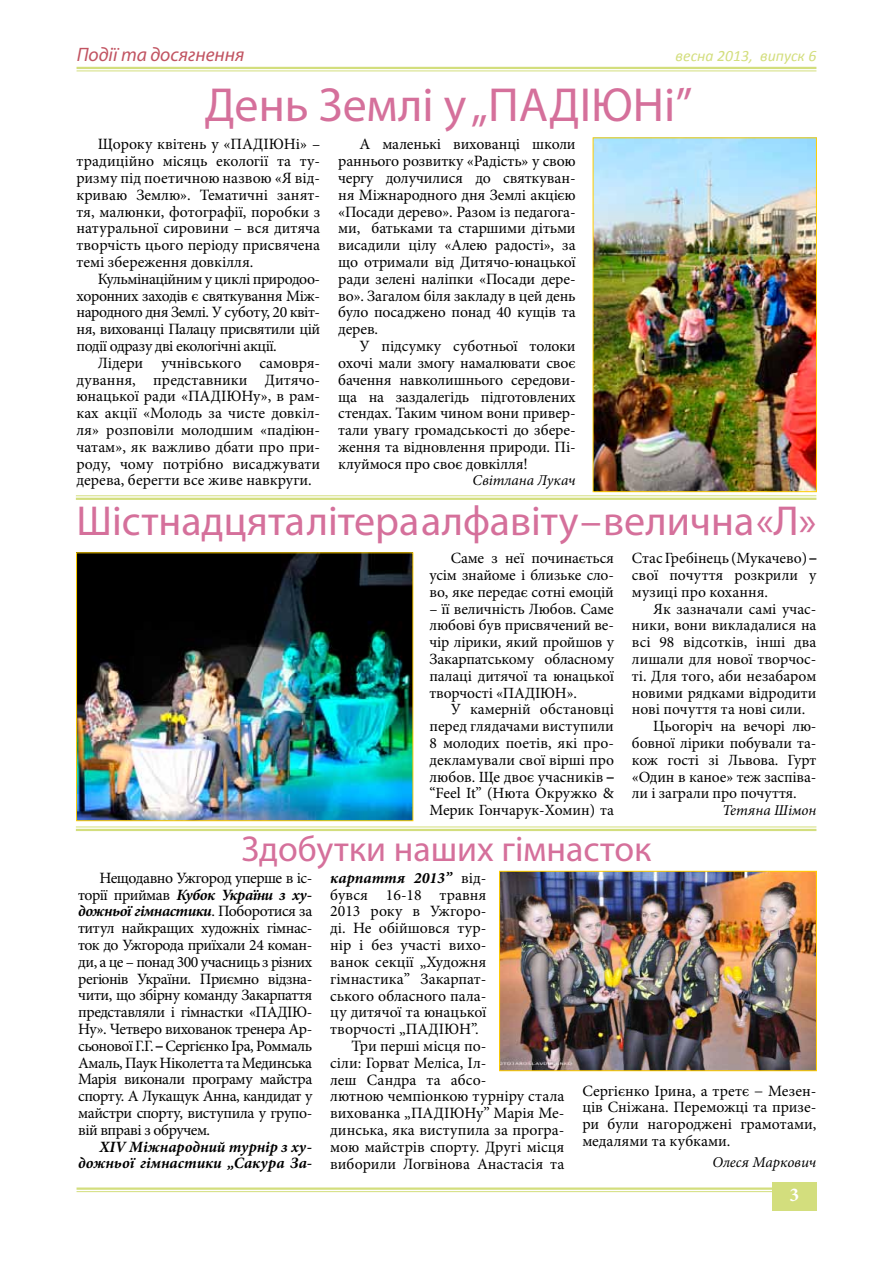
<style>
.page{position:relative;width:893px;height:1263px;background:#fff}
.page>*{position:absolute;margin:0;border:0;box-sizing:border-box;transform-origin:0 0}
.t1{font:48px "Myriad Pro";color:#d5709b}
.t2{font:42px "Myriad Pro";color:#d5709b}
.t3{font:36px "Myriad Pro";color:#d5709b}
.t4{font:italic 19.5px "Myriad Pro";color:#c15361}
.t5{font:700 19.5px "Minion Pro";color:#fff}
.t6{font:15.75px/16.8px "Minion Pro";color:#000;text-align:justify}
.t7{font:italic 700 15.75px/16.8px "Minion Pro";color:#000;text-align:right}
.t8{font:italic 15.75px "Calibri";color:#d3de7d}
.t9{font:15.6px/16.8px "Minion Pro";color:#000;text-align:justify}
.t10{font:italic 15px "Minion Pro";color:#000}
.s1{font-family:"Arial Narrow"}
.s2{font-weight:700;font-style:italic}
.s3{font-weight:400;font-style:normal}
</style>
<div class="page">
<hr style="left:77px;top:1187px;width:698px;height:3px;background:#d3de7d">
<hr style="left:77px;top:1191px;width:698px;height:1px;background:#d3de7d">
<div style="left:772px;top:1182px;width:44px;height:29px;background:#d3de7d"></div>
<hr style="left:77px;top:67px;width:739px;height:2px;background:#d3de7d">
<hr style="left:77px;top:71px;width:739px;height:1px;background:#d3de7d">
<img style="left:595px;top:139px;width:220px;height:351px">
<div style="left:593px;top:137px;width:224px;height:355px;border:1px solid #ffce00"></div>
<img style="left:501px;top:873px;width:314px;height:196px">
<div style="left:499px;top:871px;width:318px;height:200px;border:1px solid #ffce00"></div>
<img style="left:78px;top:554px;width:333px;height:265px">
<div style="left:76px;top:552px;width:337px;height:269px;border:1px solid #ffce00"></div>
<hr style="left:76px;top:495px;width:740px;height:1px;background:#d3de7d">
<hr style="left:76px;top:498px;width:740px;height:2px;background:#d3de7d">
<hr style="left:76px;top:826px;width:740px;height:1px;background:#d3de7d">
<hr style="left:76px;top:829px;width:740px;height:2px;background:#d3de7d">
<p class="t4" style="left:77px;top:42px;width:169px">Події та досягнення</p>
<p class="t8" style="left:676px;top:45px;width:142px">весна 2013, випуск 6</p>
<h1 class="t1" style="left:205px;top:75px;width:489px">День Землі у „ПАДІЮНі”</h1>
<p class="t6" style="left:77px;top:136px;width:245px;text-indent:21px">Щороку квітень у «ПАДІЮНі» – традиційно місяць екології та ту&shy;ризму під поетичною назвою «Я від&shy;криваю Землю». Тематичні занят&shy;тя, малюнки, фотографії, поробки з натуральної сировини – вся дитяча творчість цього періоду присвячена темі збереження довкілля.</p>
<p class="t6" style="left:77px;top:270px;width:245px;text-indent:21px">Кульмінаційним у циклі природоо&shy;хоронних заходів є святкування Між&shy;народного дня Землі. У суботу, 20 квіт&shy;ня, вихованці Палацу присвятили цій події одразу дві екологічні акції.</p>
<p class="t6" style="left:77px;top:354px;width:245px;text-indent:21px">Лідери учнівського самовря&shy;дування, представники Дитячо&shy;юнацької ради «ПАДІЮНу», в рам&shy;ках акції «Молодь за чисте довкіл&shy;ля» розповіли молодшим «падіюн&shy;чатам», як важливо дбати про при&shy;роду, чому потрібно висаджувати дерева, берегти все живе навкруги.</p>
<p class="t6" style="left:338px;top:136px;width:239px;text-indent:21px">А маленькі вихованці школи раннього розвитку «Радість» у свою чергу долучилися до святкуван&shy;ня Міжнародного дня Землі акцією «Посади дерево». Разом із педагога&shy;ми, батьками та старшими дітьми висадили цілу «Алею радості», за що отримали від Дитячо-юнацької ради зелені наліпки «Посади дере&shy;во». Загалом біля закладу в цей день було посаджено понад 40 кущів та дерев.</p>
<p class="t6" style="left:338px;top:338px;width:239px;text-indent:21px">У підсумку суботньої толоки охочі мали змогу намалювати своє бачення навколишнього середови&shy;ща на заздалегідь підготовлених стендах. Таким чином вони привер&shy;тали увагу громадськості до збере&shy;ження та відновлення природи. Пі&shy;клуймося про своє довкілля!</p>
<p class="t10" style="left:473px;top:470px;width:105px">Світлана Лукач</p>
<h2 class="t2" style="left:77px;top:495px;width:741px">Шістнадцята літера алфавіту – велична «Л»</h2>
<p class="t9" style="left:429px;top:550px;width:186px;text-indent:21px">Саме з неї починається усім знайоме і близьке сло&shy;во, яке передає сотні емоцій</p>
<p class="t9" style="left:429px;top:600px;width:186px">– її величність Любов. Саме любові був присвячений ве&shy;чір лірики, який пройшов у Закарпатському обласному палаці дитячої та юнацької творчості «ПАДІЮН».</p>
<p class="t9" style="left:429px;top:701px;width:186px;text-indent:21px">У камерній обстановці перед глядачами виступили 8 молодих поетів, які про&shy;декламували свої вірші про любов. Ще двоє учасників <span class="s1">– </span>“Feel It” (Нюта Окружко &amp; Мерик Гончарук-Хомин) та</p>
<p class="t9" style="left:632px;top:550px;width:186px">Стас Гребінець (Мукачево) <span class="s1">– </span>свої почуття розкрили у музиці про кохання.</p>
<p class="t9" style="left:653px;top:600px;width:165px">Як зазначали самі учас-</p>
<p class="t9" style="left:632px;top:617px;width:186px">ники, вони викладалися на</p>
<p class="t9" style="left:632px;top:634px;width:186px">всі 98 відсотків, інші два</p>
<p class="t9" style="left:632px;top:651px;width:186px">лишали для нової творчос-</p>
<p class="t9" style="left:632px;top:667px;width:186px">ті. Для того, аби незабаром</p>
<p class="t9" style="left:632px;top:684px;width:186px">новими рядками відродити</p>
<p class="t9" style="left:632px;top:701px;width:175px">нові почуття та нові сили.</p>
<p class="t9" style="left:653px;top:718px;width:165px">Цьогоріч на вечорі лю-</p>
<p class="t9" style="left:632px;top:735px;width:186px">бовної лірики побували та-</p>
<p class="t9" style="left:632px;top:751px;width:186px">кож гості зі Львова. Гурт</p>
<p class="t9" style="left:632px;top:768px;width:186px">«Один в каное» теж заспіва-</p>
<p class="t9" style="left:632px;top:785px;width:166px">ли і заграли про почуття.</p>
<p class="t10" style="left:722px;top:800px;width:95px">Тетяна Шімон</p>
<h3 class="t3" style="left:242px;top:827px;width:411px">Здобутки наших гімнасток</h3>
<p class="t6" style="left:78px;top:869px;width:236px;text-indent:21px">Нещодавно Ужгород уперше в іс&shy;торії приймав <span class="s2">Кубок України з ху&shy;дожньої гімнастики</span>. Поборотися за титул найкращих художніх гімнас&shy;ток до Ужгорода приїхали 24 коман&shy;ди, а це – понад 300 учасниць з різних регіонів України. Приємно відзна&shy;чити, що збірну команду Закарпаття представляли і гімнастки «ПАДІЮ-Ну». Четверо вихованок тренера Ар&shy;сьонової Г.Г. <span class="s1">–</span> Сергієнко Іра, Роммаль Амаль, Паук Ніколетта та Мединська Марія виконали програму майстра спорту. А Лукащук Анна, кандидат у майстри спорту, виступила у групо&shy;вій вправі з обручем.</p>
<p class="t7" style="left:78px;top:1138px;width:236px">XIV Міжнародний турнір з ху&shy;дожньої гімнастики „Сакура За-</p>
<p class="t7" style="left:330px;top:869px;width:158px">карпаття 2013” <span class="s3">від-</span></p>
<p class="t6" style="left:330px;top:886px;width:158px">бувся 16-18 травня</p>
<p class="t6" style="left:330px;top:903px;width:158px">2013 року в Ужгоро-</p>
<p class="t6" style="left:330px;top:920px;width:158px">ді. Не обійшовся тур-</p>
<p class="t6" style="left:330px;top:937px;width:158px">нір і без участі вихо-</p>
<p class="t6" style="left:330px;top:953px;width:158px">ванок секції „Художня</p>
<p class="t6" style="left:330px;top:970px;width:158px">гімнастика” Закарпат-</p>
<p class="t6" style="left:330px;top:987px;width:158px">ського обласного пала-</p>
<p class="t6" style="left:330px;top:1004px;width:158px">цу дитячої та юнацької</p>
<p class="t6" style="left:330px;top:1021px;width:150px">творчості „ПАДІЮН”.</p>
<p class="t6" style="left:351px;top:1037px;width:136px">Три перші місця по-</p>
<p class="t6" style="left:330px;top:1054px;width:158px">сіли: Горват Меліса, Іл-</p>
<p class="t6" style="left:330px;top:1071px;width:158px">леш Сандра та абсо-</p>
<p class="t6" style="left:330px;top:1088px;width:236px">лютною чемпіонкою турніру стала</p>
<p class="t6" style="left:330px;top:1105px;width:236px">вихованка „ПАДІЮНу” Марія Ме-</p>
<p class="t6" style="left:330px;top:1121px;width:236px">динська, яка виступила за програ-</p>
<p class="t6" style="left:330px;top:1138px;width:236px">мою майстрів спорту. Другі місця</p>
<p class="t6" style="left:330px;top:1155px;width:236px">виборили Логвінова Анастасія та</p>
<p class="t6" style="left:582px;top:1082px;width:236px">Сергієнко Ірина, а третє − Мезен&shy;ців Сніжана. Переможці та призе&shy;ри були нагороджені грамотами, медалями та кубками.</p>
<p class="t10" style="left:712px;top:1152px;width:105px">Олеся Маркович</p>
<p class="t5" style="left:789px;top:1181px;width:11px">3</p>
</div>
